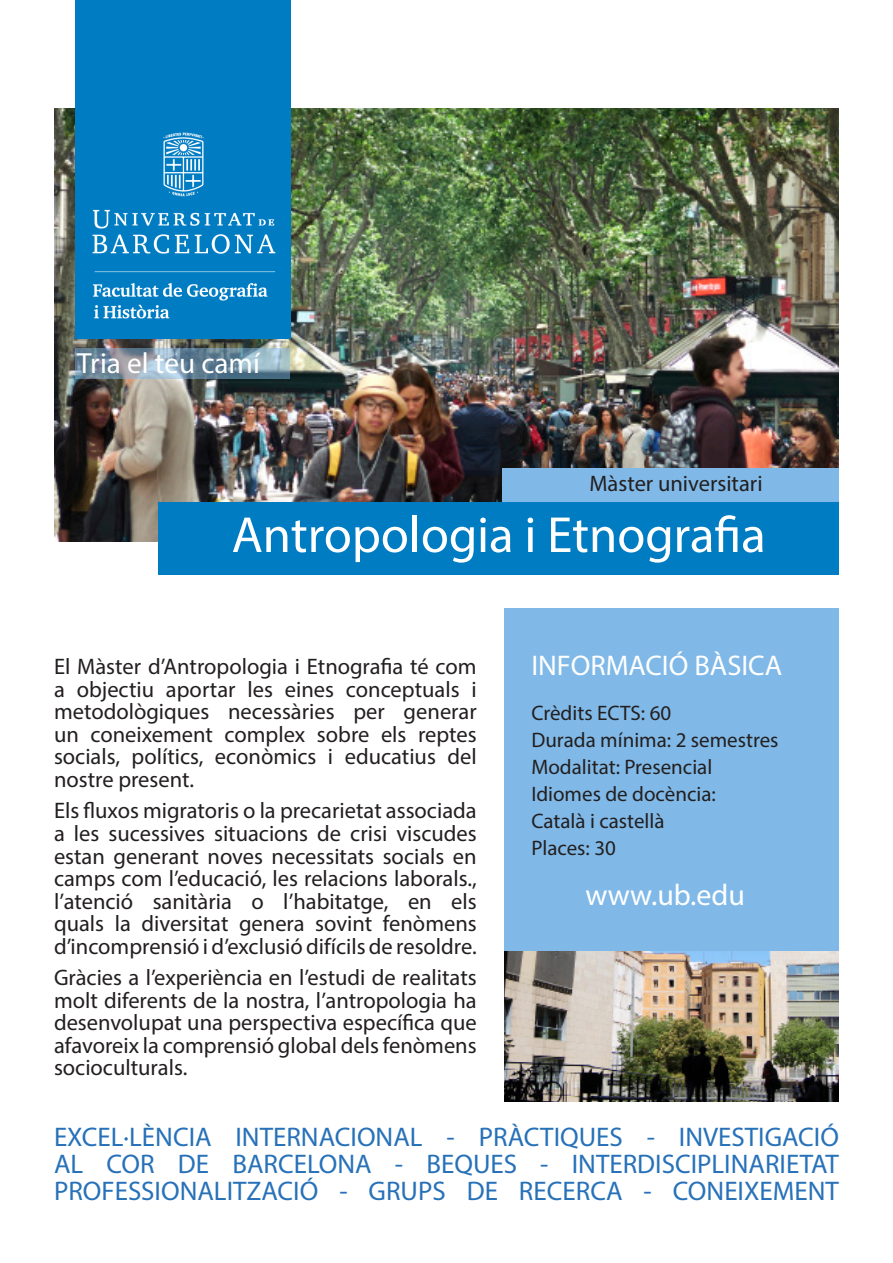
<style>
.page{position:relative;width:893px;height:1263px;background:#fff}
.page>*{position:absolute;margin:0;border:0;box-sizing:border-box;transform-origin:0 0}
.t1{font:51px "Myriad Pro";color:#fff}
.t2{font:30px "Myriad Pro";color:#fff}
.t3{font:29.25px "Myriad Pro";color:#fff}
.t4{font:28.5px "Myriad Pro";color:#fff}
.t5{font:27px/27px "Myriad Pro";color:#2771b9}
.t6{font:22.5px/22.5px "Myriad Pro";color:#231f20;text-align:justify}
.t7{font:21px "Myriad Pro";color:#231f20}
</style>
<div class="page">
<img style="left:54px;top:108px;width:785px;height:434px">
<div style="left:502px;top:468px;width:337px;height:55px;background:#80b9e7"></div>
<div style="left:504px;top:608px;width:335px;height:344px;background:#80b9e7"></div>
<div style="left:158px;top:502px;width:681px;height:73px;background:#007cc2"></div>
<img style="left:76px;top:0;width:214px;height:338px">
<svg style="left:76px;top:348px;width:214px;height:31px;background:#7c96a8"></svg>
<img style="left:504px;top:952px;width:335px;height:149px">
<p class="t3" style="left:77px;top:345px;width:184px">Tria el teu camí</p>
<p class="t6" style="left:589px;top:472px;width:175px">Màster universitari</p>
<p class="t1" style="left:232px;top:503px;width:536px">Antropologia i Etnografia</p>
<p class="t6" style="left:54px;top:655px;width:424px">El Màster d’Antropologia i Etnografia té com a objectiu aportar les eines conceptuals i metodològiques necessàries per generar un coneixement complex sobre els reptes socials, polítics, econòmics i educatius del nostre present.</p>
<p class="t6" style="left:54px;top:799px;width:424px">Els fluxos migratoris o la precarietat associada a les sucessives situacions de crisi viscudes estan generant noves necessitats socials en camps com l’educació, les relacions laborals., l’atenció sanitària o l’habitatge, en els quals la diversitat genera sovint fenòmens d’incomprensió i d’exclusió difícils de resoldre.</p>
<p class="t6" style="left:54px;top:966px;width:424px">Gràcies a l’experiència en l’estudi de realitats molt diferents de la nostra, l’antropologia ha desenvolupat una perspectiva específica que afavoreix la comprensió global dels fenòmens socioculturals.</p>
<p class="t4" style="left:531px;top:648px;width:252px">INFORMACIÓ BÀSICA</p>
<p class="t7" style="left:531px;top:700px;width:141px">Crèdits ECTS: 60</p>
<p class="t7" style="left:531px;top:727px;width:249px">Durada mínima: 2 semestres</p>
<p class="t7" style="left:531px;top:754px;width:183px">Modalitat: Presencial</p>
<p class="t7" style="left:531px;top:781px;width:186px">Idiomes de docència:</p>
<p class="t7" style="left:531px;top:808px;width:135px">Català i castellà</p>
<p class="t7" style="left:531px;top:835px;width:86px">Places: 30</p>
<p class="t2" style="left:585px;top:876px;width:161px">www.ub.edu</p>
<p class="t5" style="left:54px;top:1123px;width:786px">EXCEL·LÈNCIA INTERNACIONAL - PRÀCTIQUES - INVESTIGACIÓ</p>
<p class="t5" style="left:54px;top:1150px;width:786px">AL COR DE BARCELONA - BEQUES - INTERDISCIPLINARIETAT<br>PROFESSIONALITZACIÓ - GRUPS DE RECERCA - CONEIXEMENT</p>
</div>
